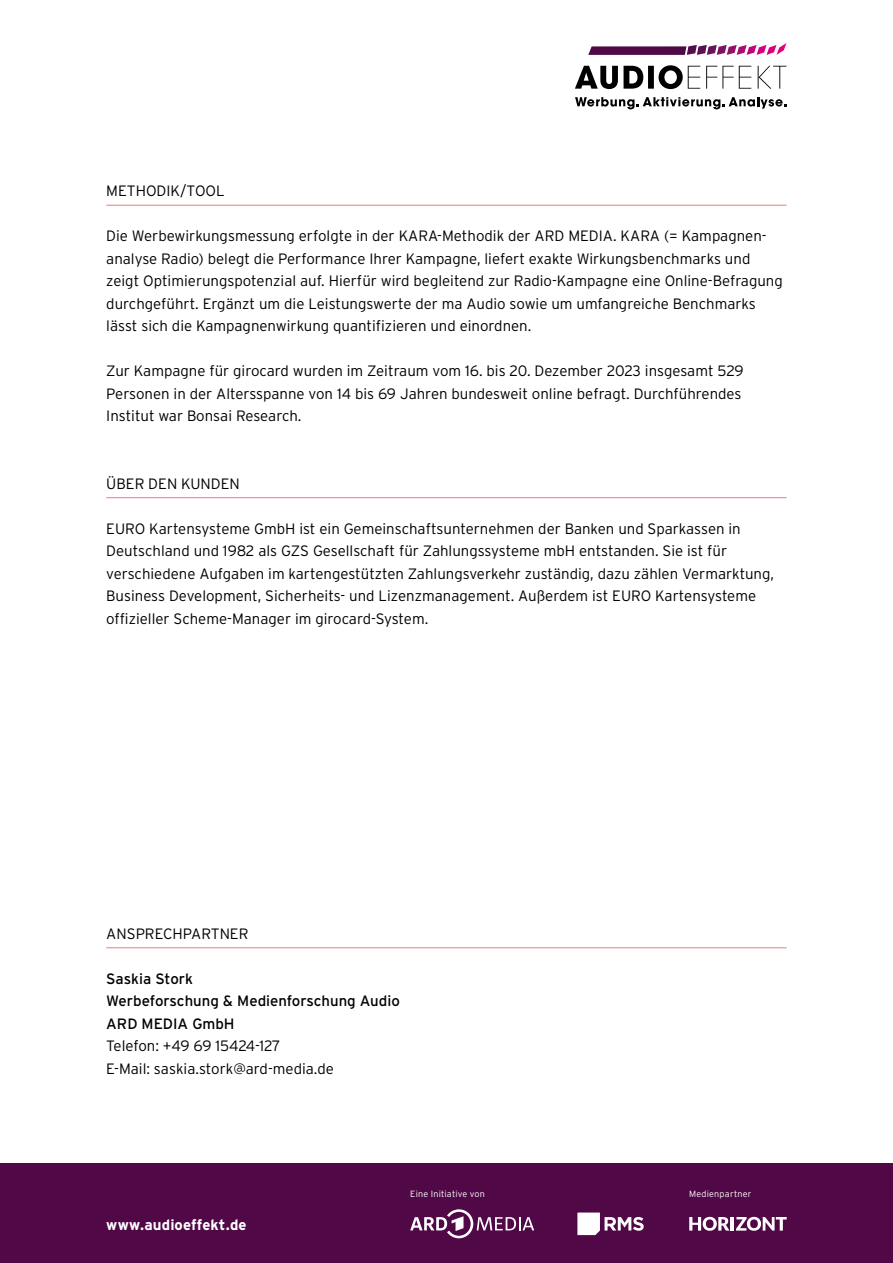
<style>
.page{position:relative;width:893px;height:1263px;background:#fff}
.page>*{position:absolute;margin:0;border:0;box-sizing:border-box;transform-origin:0 0}
.t1{font:300 15px/22.5px "Interstate";color:#000}
.t2{font:15px/22.5px "Interstate";color:#000}
.t3{font:700 15px "Interstate";letter-spacing:.01em;color:#fff}
.t4{font:300 9px "Interstate";letter-spacing:.025em;color:#fff}
</style>
<div class="page">
<svg style="left:588px;top:43px;width:198px;height:12px"></svg>
<svg style="left:575px;top:65px;width:211px;height:24px"></svg>
<svg style="left:575px;top:97px;width:211px;height:12px"></svg>
<div style="left:0;top:1163px;width:893px;height:100px;background:#500847"></div>
<hr style="left:106px;top:205px;width:681px;height:1px;background:#ef787e">
<hr style="left:106px;top:497px;width:681px;height:1px;background:#ef787e">
<hr style="left:106px;top:947px;width:681px;height:1px;background:#ef787e">
<svg style="left:577px;top:1212px;width:67px;height:23px"></svg>
<svg style="left:410px;top:1209px;width:124px;height:29px"></svg>
<svg style="left:689px;top:1217px;width:98px;height:14px"></svg>
<p class="t1" style="left:106px;top:180px;width:120px">METHODIK/TOOL</p>
<p class="t1" style="left:106px;top:225px;width:678px">Die Werbewirkungsmessung erfolgte in der KARA-Methodik der ARD MEDIA. KARA (= Kampagnen&shy;analyse Radio) belegt die Performance Ihrer Kampagne, liefert exakte Wirkungsbenchmarks und zeigt Optimierungspotenzial auf. Hierfür wird begleitend zur Radio-Kampagne eine Online-Befragung durchgeführt. Ergänzt um die Leistungswerte der ma Audio sowie um umfangreiche Benchmarks lässt sich die Kampagnenwirkung quantifizieren und einordnen.</p>
<p class="t1" style="left:106px;top:360px;width:639px">Zur Kampagne für girocard wurden im Zeitraum vom 16. bis 20. Dezember 2023 insgesamt 529<br>Personen in der Altersspanne von 14 bis 69 Jahren bundesweit online befragt. Durchführendes<br>Institut war Bonsai Research.</p>
<p class="t1" style="left:106px;top:472px;width:135px">ÜBER DEN KUNDEN</p>
<p class="t1" style="left:106px;top:517px;width:669px">EURO Kartensysteme GmbH ist ein Gemeinschaftsunternehmen der Banken und Sparkassen in Deutschland und 1982 als GZS Gesellschaft für Zahlungssysteme mbH entstanden. Sie ist für verschiedene Aufgaben im kartengestützten Zahlungsverkehr zuständig, dazu zählen Vermarktung, Business Development, Sicherheits- und Lizenzmanagement. Außerdem ist EURO Kartensysteme offizieller Scheme-Manager im girocard-System.</p>
<p class="t1" style="left:106px;top:922px;width:144px">ANSPRECHPARTNER</p>
<p class="t2" style="left:106px;top:967px;width:295px">Saskia Stork<br>Werbeforschung &amp; Medienforschung Audio<br>ARD MEDIA GmbH</p>
<p class="t1" style="left:106px;top:1035px;width:229px">Telefon: +49 69 15424-127<br>E-Mail: saskia.stork@ard-media.de</p>
<p class="t3" style="left:106px;top:1216px;width:142px">www.audioeffekt.de</p>
<p class="t4" style="left:410px;top:1189px;width:76px">Eine Initiative von</p>
<p class="t4" style="left:689px;top:1189px;width:64px">Medienpartner</p>
</div>
